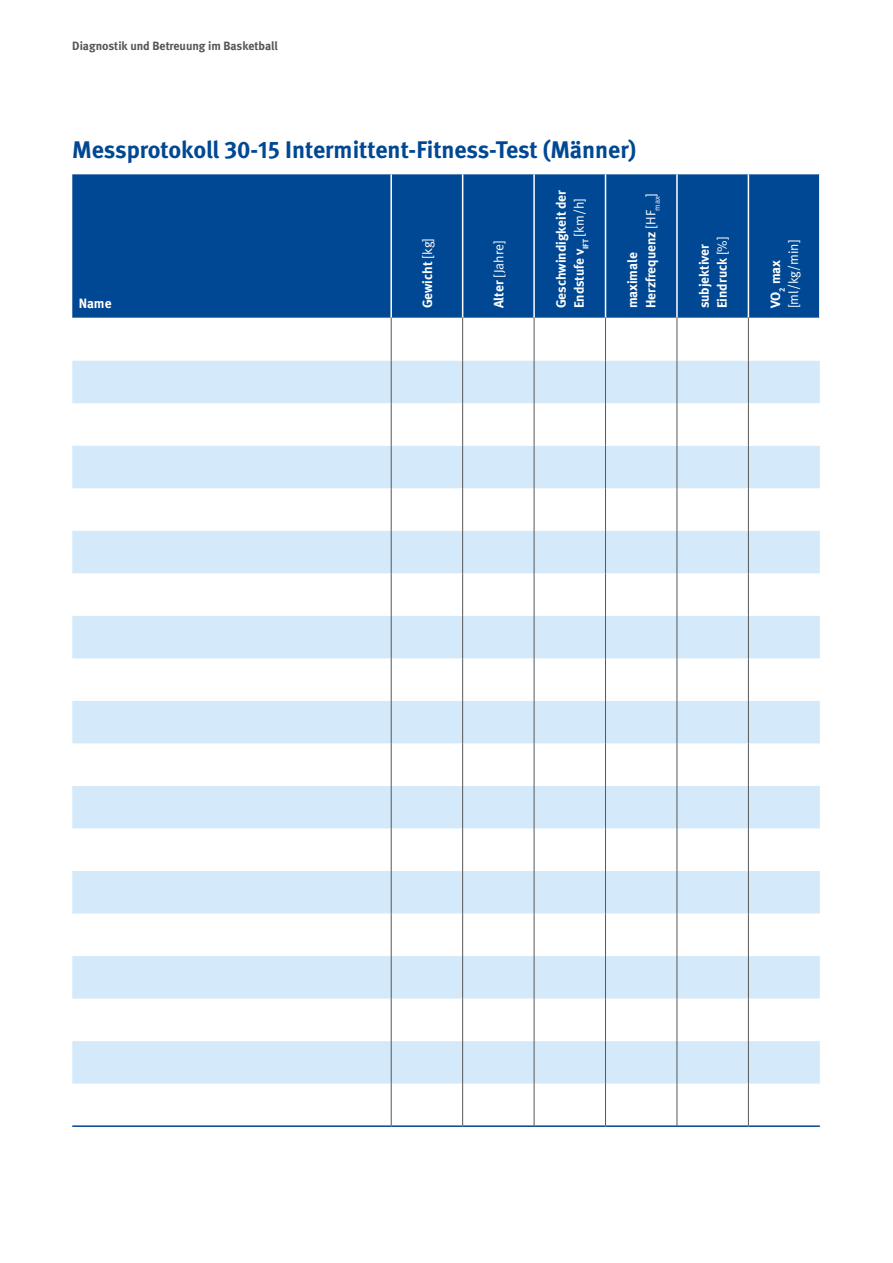
<style>
.page{position:relative;width:893px;height:1263px;background:#fff}
.page>*{position:absolute;margin:0;border:0;box-sizing:border-box;transform-origin:0 0}
._01_Überschriften_16pt_Überschrift{font:700 24px "DGUV Meta";color:#004893}
._02_Fließtext_Fließtext{font:700 13.5px/18px "DGUV Meta";color:#fff}
._02_Fließtext_Fließtext-2{font:13.5px/18px "DGUV Meta";color:#fff}
.t1{font:700 12px "DGUV Meta";letter-spacing:-.005em;color:#565655}
.s1{font-weight:400}
.s2{font-weight:700}
</style>
<div class="page">
<div style="left:72px;top:174px;width:747px;height:144px;background:#004893"></div>
<svg style="left:72px;top:361px;width:748px;height:723px;fill:#d4eafa"></svg>
<hr style="left:390px;top:174px;width:2px;height:144px;background:#fff">
<hr style="left:462px;top:174px;width:1px;height:144px;background:#fff">
<hr style="left:533px;top:174px;width:2px;height:144px;background:#fff">
<hr style="left:605px;top:174px;width:1px;height:144px;background:#fff">
<hr style="left:676px;top:174px;width:2px;height:144px;background:#fff">
<hr style="left:748px;top:174px;width:1px;height:144px;background:#fff">
<hr style="left:462px;top:318px;width:1px;height:43px;background:#565655">
<hr style="left:534px;top:318px;width:1px;height:43px;background:#565655">
<hr style="left:605px;top:318px;width:1px;height:43px;background:#565655">
<hr style="left:677px;top:318px;width:1px;height:43px;background:#565655">
<hr style="left:462px;top:361px;width:1px;height:42px;background:#565655">
<hr style="left:534px;top:361px;width:1px;height:42px;background:#565655">
<hr style="left:605px;top:361px;width:1px;height:42px;background:#565655">
<hr style="left:677px;top:361px;width:1px;height:42px;background:#565655">
<hr style="left:462px;top:403px;width:1px;height:43px;background:#565655">
<hr style="left:534px;top:403px;width:1px;height:43px;background:#565655">
<hr style="left:605px;top:403px;width:1px;height:43px;background:#565655">
<hr style="left:677px;top:403px;width:1px;height:43px;background:#565655">
<hr style="left:462px;top:446px;width:1px;height:42px;background:#565655">
<hr style="left:534px;top:446px;width:1px;height:42px;background:#565655">
<hr style="left:605px;top:446px;width:1px;height:42px;background:#565655">
<hr style="left:677px;top:446px;width:1px;height:42px;background:#565655">
<hr style="left:462px;top:488px;width:1px;height:43px;background:#565655">
<hr style="left:534px;top:488px;width:1px;height:43px;background:#565655">
<hr style="left:605px;top:488px;width:1px;height:43px;background:#565655">
<hr style="left:677px;top:488px;width:1px;height:43px;background:#565655">
<hr style="left:462px;top:531px;width:1px;height:42px;background:#565655">
<hr style="left:534px;top:531px;width:1px;height:42px;background:#565655">
<hr style="left:605px;top:531px;width:1px;height:42px;background:#565655">
<hr style="left:677px;top:531px;width:1px;height:42px;background:#565655">
<hr style="left:462px;top:573px;width:1px;height:43px;background:#565655">
<hr style="left:534px;top:573px;width:1px;height:43px;background:#565655">
<hr style="left:605px;top:573px;width:1px;height:43px;background:#565655">
<hr style="left:677px;top:573px;width:1px;height:43px;background:#565655">
<hr style="left:462px;top:616px;width:1px;height:42px;background:#565655">
<hr style="left:534px;top:616px;width:1px;height:42px;background:#565655">
<hr style="left:605px;top:616px;width:1px;height:42px;background:#565655">
<hr style="left:677px;top:616px;width:1px;height:42px;background:#565655">
<hr style="left:462px;top:658px;width:1px;height:43px;background:#565655">
<hr style="left:534px;top:658px;width:1px;height:43px;background:#565655">
<hr style="left:605px;top:658px;width:1px;height:43px;background:#565655">
<hr style="left:677px;top:658px;width:1px;height:43px;background:#565655">
<hr style="left:462px;top:701px;width:1px;height:42px;background:#565655">
<hr style="left:534px;top:701px;width:1px;height:42px;background:#565655">
<hr style="left:605px;top:701px;width:1px;height:42px;background:#565655">
<hr style="left:677px;top:701px;width:1px;height:42px;background:#565655">
<hr style="left:462px;top:743px;width:1px;height:43px;background:#565655">
<hr style="left:534px;top:743px;width:1px;height:43px;background:#565655">
<hr style="left:605px;top:743px;width:1px;height:43px;background:#565655">
<hr style="left:677px;top:743px;width:1px;height:43px;background:#565655">
<hr style="left:462px;top:786px;width:1px;height:42px;background:#565655">
<hr style="left:534px;top:786px;width:1px;height:42px;background:#565655">
<hr style="left:605px;top:786px;width:1px;height:42px;background:#565655">
<hr style="left:677px;top:786px;width:1px;height:42px;background:#565655">
<hr style="left:462px;top:828px;width:1px;height:43px;background:#565655">
<hr style="left:534px;top:828px;width:1px;height:43px;background:#565655">
<hr style="left:605px;top:828px;width:1px;height:43px;background:#565655">
<hr style="left:677px;top:828px;width:1px;height:43px;background:#565655">
<hr style="left:462px;top:871px;width:1px;height:42px;background:#565655">
<hr style="left:534px;top:871px;width:1px;height:42px;background:#565655">
<hr style="left:605px;top:871px;width:1px;height:42px;background:#565655">
<hr style="left:677px;top:871px;width:1px;height:42px;background:#565655">
<hr style="left:462px;top:913px;width:1px;height:43px;background:#565655">
<hr style="left:534px;top:913px;width:1px;height:43px;background:#565655">
<hr style="left:605px;top:913px;width:1px;height:43px;background:#565655">
<hr style="left:677px;top:913px;width:1px;height:43px;background:#565655">
<hr style="left:462px;top:956px;width:1px;height:42px;background:#565655">
<hr style="left:534px;top:956px;width:1px;height:42px;background:#565655">
<hr style="left:605px;top:956px;width:1px;height:42px;background:#565655">
<hr style="left:677px;top:956px;width:1px;height:42px;background:#565655">
<hr style="left:462px;top:998px;width:1px;height:43px;background:#565655">
<hr style="left:534px;top:998px;width:1px;height:43px;background:#565655">
<hr style="left:605px;top:998px;width:1px;height:43px;background:#565655">
<hr style="left:677px;top:998px;width:1px;height:43px;background:#565655">
<hr style="left:462px;top:1041px;width:1px;height:43px;background:#565655">
<hr style="left:534px;top:1041px;width:1px;height:43px;background:#565655">
<hr style="left:605px;top:1041px;width:1px;height:43px;background:#565655">
<hr style="left:677px;top:1041px;width:1px;height:43px;background:#565655">
<hr style="left:462px;top:1084px;width:1px;height:41px;background:#565655">
<hr style="left:534px;top:1084px;width:1px;height:41px;background:#565655">
<hr style="left:605px;top:1084px;width:1px;height:41px;background:#565655">
<hr style="left:677px;top:1084px;width:1px;height:41px;background:#565655">
<hr style="left:748px;top:318px;width:1px;height:43px;background:#565655">
<hr style="left:748px;top:361px;width:1px;height:42px;background:#565655">
<hr style="left:748px;top:403px;width:1px;height:43px;background:#565655">
<hr style="left:748px;top:446px;width:1px;height:42px;background:#565655">
<hr style="left:748px;top:488px;width:1px;height:43px;background:#565655">
<hr style="left:748px;top:531px;width:1px;height:42px;background:#565655">
<hr style="left:748px;top:573px;width:1px;height:43px;background:#565655">
<hr style="left:748px;top:616px;width:1px;height:42px;background:#565655">
<hr style="left:748px;top:658px;width:1px;height:43px;background:#565655">
<hr style="left:748px;top:701px;width:1px;height:42px;background:#565655">
<hr style="left:748px;top:743px;width:1px;height:43px;background:#565655">
<hr style="left:748px;top:786px;width:1px;height:42px;background:#565655">
<hr style="left:748px;top:828px;width:1px;height:43px;background:#565655">
<hr style="left:748px;top:871px;width:1px;height:42px;background:#565655">
<hr style="left:748px;top:913px;width:1px;height:43px;background:#565655">
<hr style="left:748px;top:956px;width:1px;height:42px;background:#565655">
<hr style="left:748px;top:998px;width:1px;height:43px;background:#565655">
<hr style="left:748px;top:1041px;width:1px;height:43px;background:#565655">
<hr style="left:748px;top:1084px;width:1px;height:41px;background:#565655">
<hr style="left:391px;top:318px;width:1px;height:43px;background:#565655">
<hr style="left:391px;top:361px;width:1px;height:42px;background:#565655">
<hr style="left:391px;top:403px;width:1px;height:43px;background:#565655">
<hr style="left:391px;top:446px;width:1px;height:42px;background:#565655">
<hr style="left:391px;top:488px;width:1px;height:43px;background:#565655">
<hr style="left:391px;top:531px;width:1px;height:42px;background:#565655">
<hr style="left:391px;top:573px;width:1px;height:43px;background:#565655">
<hr style="left:391px;top:616px;width:1px;height:42px;background:#565655">
<hr style="left:391px;top:658px;width:1px;height:43px;background:#565655">
<hr style="left:391px;top:701px;width:1px;height:42px;background:#565655">
<hr style="left:391px;top:743px;width:1px;height:43px;background:#565655">
<hr style="left:391px;top:786px;width:1px;height:42px;background:#565655">
<hr style="left:391px;top:828px;width:1px;height:43px;background:#565655">
<hr style="left:391px;top:871px;width:1px;height:42px;background:#565655">
<hr style="left:391px;top:913px;width:1px;height:43px;background:#565655">
<hr style="left:391px;top:956px;width:1px;height:42px;background:#565655">
<hr style="left:391px;top:998px;width:1px;height:43px;background:#565655">
<hr style="left:391px;top:1041px;width:1px;height:43px;background:#565655">
<hr style="left:391px;top:1084px;width:1px;height:41px;background:#565655">
<hr style="left:72px;top:1125px;width:319px;height:2px;background:#004893">
<hr style="left:391px;top:1125px;width:72px;height:2px;background:#004893">
<hr style="left:463px;top:1125px;width:71px;height:2px;background:#004893">
<hr style="left:534px;top:1125px;width:71px;height:2px;background:#004893">
<hr style="left:605px;top:1125px;width:72px;height:2px;background:#004893">
<hr style="left:677px;top:1125px;width:71px;height:2px;background:#004893">
<hr style="left:748px;top:1125px;width:72px;height:2px;background:#004893">
<p class="t1" style="left:72px;top:39px;width:207px">Diagnostik und Betreuung im Basketball</p>
<h1 class="_01_Überschriften_16pt_Überschrift" style="left:72px;top:136px;width:565px">Messprotokoll 30-15 Intermittent-Fitness-Test (Männer)</h1>
<p class="_02_Fließtext_Fließtext" style="left:79px;top:295px;width:34px">Name</p>
<p class="_02_Fließtext_Fließtext" style="left:419px;top:308px;width:72px;rotate:-90deg">Gewicht <span class="s1">[kg]</span></p>
<p class="_02_Fließtext_Fließtext-2" style="left:490px;top:308px;width:69px;rotate:-90deg"><span class="s2">Alter</span> [Jahre]</p>
<p class="_02_Fließtext_Fließtext" style="left:553px;top:308px;width:120px;rotate:-90deg">Geschwindigkeit der<br>Endstufe v<sub>IFT</sub> <span class="s1">[km/h]</span></p>
<p class="_02_Fließtext_Fließtext" style="left:624px;top:308px;width:117px;rotate:-90deg">maximale<br>Herzfrequenz <span class="s1">[HF</span><sub>max</sub><span class="s1">]</span></p>
<p class="_02_Fließtext_Fließtext" style="left:695px;top:308px;width:73px;rotate:-90deg">subjektiver<br>Eindruck <span class="s1">[%]</span></p>
<p class="_02_Fließtext_Fließtext-2" style="left:767px;top:308px;width:70px;rotate:-90deg"><span class="s2">VO</span><sub>2</sub> <span class="s2">max </span>[ml/kg/min]</p>
</div>
